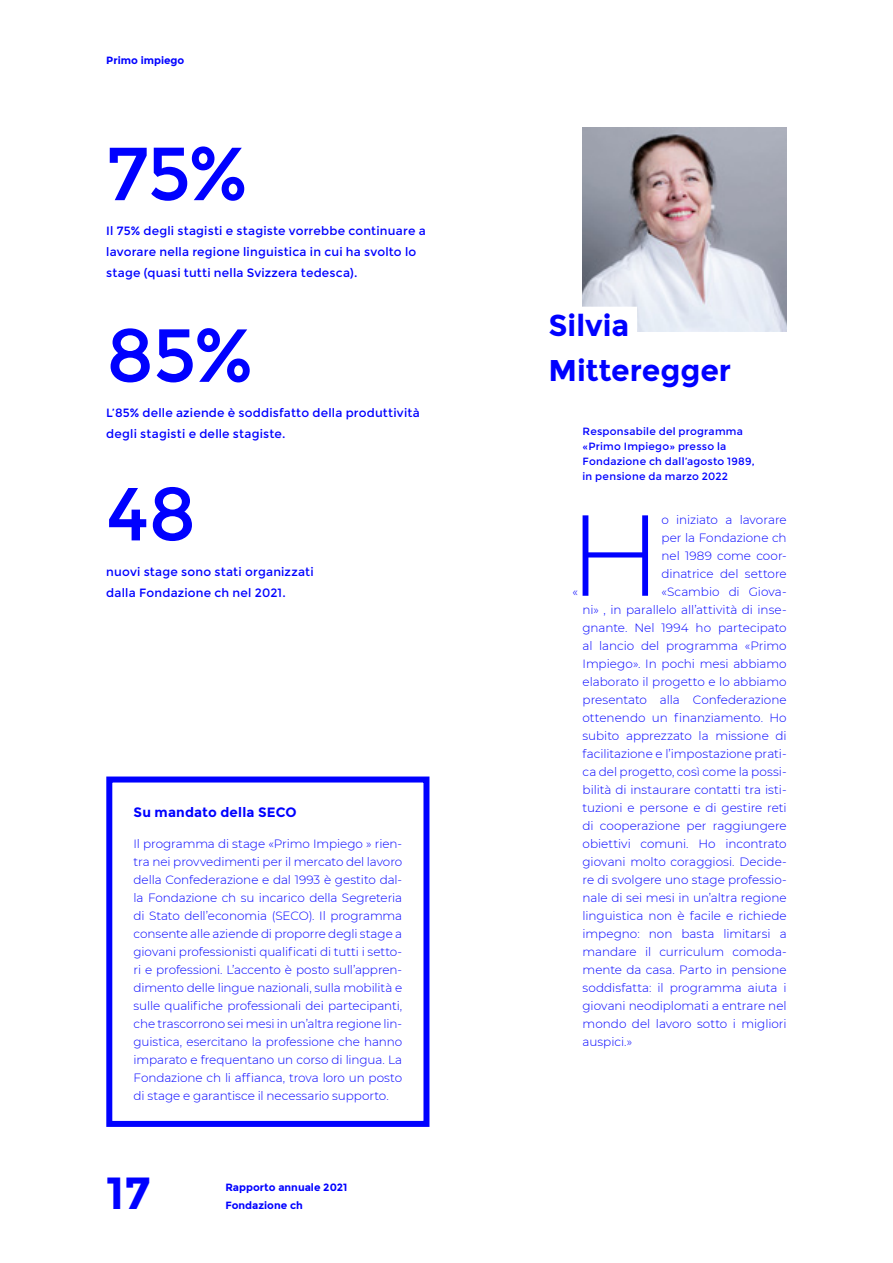
<style>
.page{position:relative;width:893px;height:1263px;background:#fff}
.page>*{position:absolute;margin:0;border:0;box-sizing:border-box;transform-origin:0 0}
.t1{font:300 114.9px "Montserrat";color:#0001ff}
.t2{font:75px/158.6px "Montserrat";color:#0001ff}
.t3{font:700 45px "Montserrat";color:#0001ff}
.t4{font:700 30px/45px "Montserrat";color:#0001ff}
.t5{font:700 13.5px "Montserrat";letter-spacing:.015em;color:#0001ff}
.t6{font:300 12px/18px "Montserrat";color:#0001ff;text-align:justify}
.t7{font:12px/21px "Montserrat";letter-spacing:.015em;color:#0001ff}
.t8{font:10.5px/15px "Montserrat";letter-spacing:.02em;color:#0001ff}
.t9{font:700 10.5px "Montserrat";color:#0001ff}
</style>
<div class="page">
<img style="left:583px;top:128px;width:204px;height:204px">
<div style="left:106px;top:776px;width:323px;height:351px;border:6px solid #0001ff"></div>
<div style="left:549px;top:307px;width:88px;height:52px;background:#fff"></div>
<p class="t9" style="left:106px;top:54px;width:80px">Primo impiego</p>
<h2 class="t2" style="left:106px;top:95px;width:143px">75%</h2>
<p class="t7" style="left:106px;top:221px;width:321px">Il 75% degli stagisti e stagiste vorrebbe continuare a lavorare nella regione linguistica in cui ha svolto lo stage (quasi tutti nella Svizzera tedesca).</p>
<h2 class="t2" style="left:106px;top:277px;width:148px">85%<br>48</h2>
<p class="t7" style="left:106px;top:402px;width:315px">L’85% delle aziende è soddisfatto della produttività degli stagisti e delle stagiste.</p>
<p class="t7" style="left:106px;top:561px;width:209px">nuovi stage sono stati organizzati dalla Fondazione ch nel 2021.</p>
<p class="t5" style="left:134px;top:804px;width:165px">Su mandato della SECO</p>
<p class="t6" style="left:134px;top:834px;width:270px">Il programma di stage «Primo Impiego » rien&shy;tra nei provvedimenti per il mercato del lavoro della Confederazione e dal 1993 è gestito dal&shy;la Fondazione ch su incarico della Segreteria di Stato dell’economia (SECO). Il programma consente alle aziende di proporre degli stage a giovani professionisti qualificati di tutti i setto&shy;ri e professioni. L’accento è posto sull’appren&shy;dimento delle lingue nazionali, sulla mobilità e sulle qualifiche professionali dei partecipanti, che trascorrono sei mesi in un’altra regione lin&shy;guistica, esercitano la professione che hanno imparato e frequentano un corso di lingua. La Fondazione ch li affianca, trova loro un posto di stage e garantisce il necessario supporto.</p>
<h3 class="t3" style="left:106px;top:1166px;width:46px">17</h3>
<p class="t9" style="left:225px;top:1181px;width:124px">Rapporto annuale 2021</p>
<p class="t9" style="left:225px;top:1199px;width:79px">Fondazione ch</p>
<h3 class="t4" style="left:549px;top:303px;width:184px">Silvia<br>Mitteregger</h3>
<p class="t8" style="left:583px;top:424px;width:174px">Responsabile del programma «Primo Impiego» presso la<br>Fondazione ch dall’agosto 1989, in pensione da marzo 2022</p>
<h1 class="t1" style="left:569px;top:477px;width:95px">H</h1>
<p class="t6" style="left:661px;top:510px;width:127px">o iniziato a lavorare</p>
<p class="t6" style="left:661px;top:528px;width:127px">per la Fondazione ch</p>
<p class="t6" style="left:661px;top:546px;width:127px">nel 1989 come coor-</p>
<p class="t6" style="left:661px;top:564px;width:127px">dinatrice del settore</p>
<p class="t6" style="left:661px;top:582px;width:127px">«Scambio di Giova-</p>
<p class="t6" style="left:583px;top:600px;width:206px">ni» , in parallelo all’attività di inse-</p>
<p class="t6" style="left:583px;top:618px;width:206px">gnante. Nel 1994 ho partecipato</p>
<p class="t6" style="left:583px;top:636px;width:206px">al lancio del programma «Primo</p>
<p class="t6" style="left:583px;top:654px;width:206px">Impiego». In pochi mesi abbiamo</p>
<p class="t6" style="left:583px;top:672px;width:206px">elaborato il progetto e lo abbiamo</p>
<p class="t6" style="left:583px;top:690px;width:206px">presentato alla Confederazione</p>
<p class="t6" style="left:583px;top:708px;width:206px">ottenendo un finanziamento. Ho</p>
<p class="t6" style="left:583px;top:726px;width:206px">subito apprezzato la missione di</p>
<p class="t6" style="left:583px;top:744px;width:206px">facilitazione e l’impostazione prati-</p>
<p class="t6" style="left:583px;top:762px;width:206px">ca del progetto, così come la possi-</p>
<p class="t6" style="left:583px;top:780px;width:206px">bilità di instaurare contatti tra isti-</p>
<p class="t6" style="left:583px;top:798px;width:206px">tuzioni e persone e di gestire reti</p>
<p class="t6" style="left:583px;top:816px;width:206px">di cooperazione per raggiungere</p>
<p class="t6" style="left:583px;top:834px;width:206px">obiettivi comuni. Ho incontrato</p>
<p class="t6" style="left:583px;top:852px;width:206px">giovani molto coraggiosi. Decide-</p>
<p class="t6" style="left:583px;top:870px;width:206px">re di svolgere uno stage professio-</p>
<p class="t6" style="left:583px;top:888px;width:206px">nale di sei mesi in un’altra regione</p>
<p class="t6" style="left:583px;top:906px;width:206px">linguistica non è facile e richiede</p>
<p class="t6" style="left:583px;top:924px;width:206px">impegno: non basta limitarsi a</p>
<p class="t6" style="left:583px;top:942px;width:206px">mandare il curriculum comoda-</p>
<p class="t6" style="left:583px;top:960px;width:206px">mente da casa. Parto in pensione</p>
<p class="t6" style="left:583px;top:978px;width:206px">soddisfatta: il programma aiuta i</p>
<p class="t6" style="left:583px;top:996px;width:206px">giovani neodiplomati a entrare nel</p>
<p class="t6" style="left:583px;top:1014px;width:206px">mondo del lavoro sotto i migliori</p>
<p class="t6" style="left:583px;top:1032px;width:51px">auspici.»</p>
<p class="t6" style="left:572px;top:582px;width:7px">«</p>
</div>
